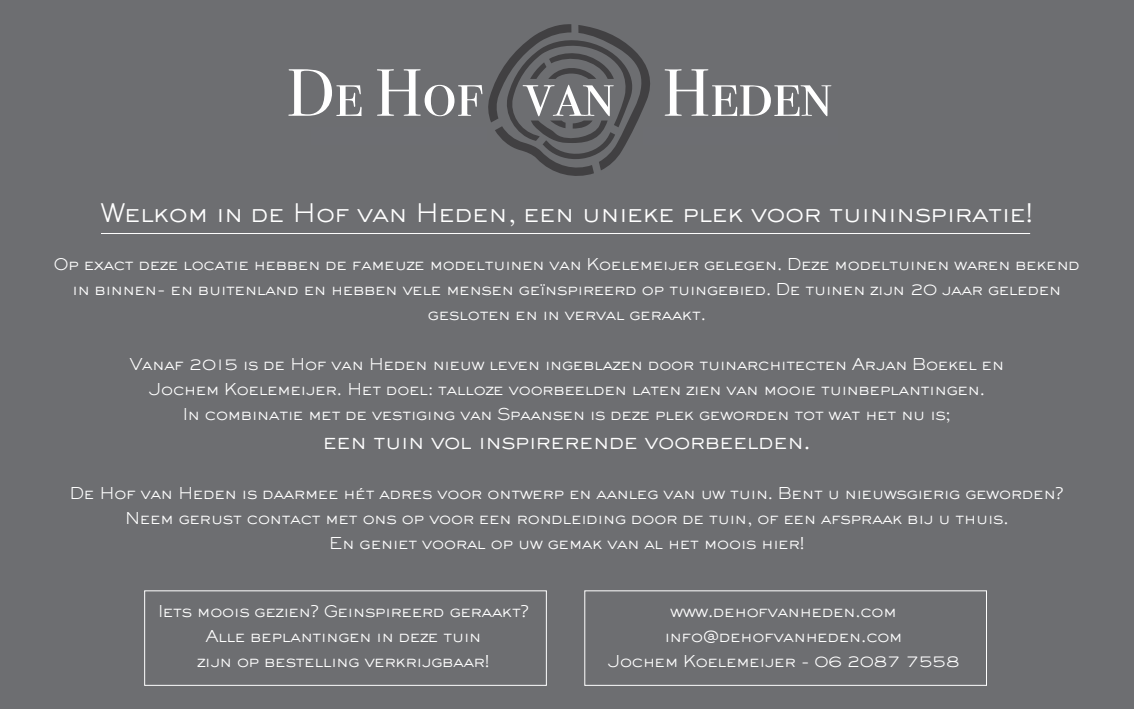
<style>
.page{position:relative;width:1134px;height:709px;background:#6d6e71}
.page>*{position:absolute;margin:0;border:0;box-sizing:border-box;transform-origin:0 0}
.t1{font:300 25px "Sackers Gothic";letter-spacing:-.05em;color:#fff}
.t2{font:300 21.5px "Sackers Gothic";letter-spacing:-.05em;color:#fff}
.t3{font:300 16px/25px "Sackers Gothic";letter-spacing:-.05em;color:#fff;text-align:center}
</style>
<div class="page">
<svg style="left:288px;top:24px;width:543px;height:152px"></svg>
<div style="left:311px;top:127px;width:176px;height:18px;background:#6d6e72"></div>
<div style="left:643px;top:127px;width:194px;height:18px;background:#6d6e72"></div>
<div style="left:584px;top:590px;width:403px;height:95px;border:1px solid #fff"></div>
<div style="left:144px;top:590px;width:403px;height:95px;border:1px solid #fff"></div>
<hr style="left:101px;top:233px;width:929px;height:1px;background:#fff">
<h1 class="t1" style="left:100px;top:196px;width:935px">Welkom in de Hof van Heden, een unieke plek voor tuininspiratie!</h1>
<p class="t3" style="left:53px;top:251px;width:1028px">Op exact deze locatie hebben de fameuze modeltuinen van Koelemeijer gelegen. Deze modeltuinen waren bekend in binnen- en buitenland en hebben vele mensen geïnspireerd op tuingebied. De tuinen zijn 20 jaar geleden gesloten en in verval geraakt.</p>
<p class="t3" style="left:129px;top:351px;width:876px">Vanaf 2015 is de Hof van Heden nieuw leven ingeblazen door tuinarchitecten Arjan Boekel en<br>Jochem Koelemeijer. Het doel: talloze voorbeelden laten zien van mooie tuinbeplantingen.<br>In combinatie met de vestiging van Spaansen is deze plek geworden tot wat het nu is;</p>
<h2 class="t2" style="left:323px;top:427px;width:490px">een tuin vol inspirerende voorbeelden.</h2>
<p class="t3" style="left:70px;top:480px;width:996px">De Hof van Heden is daarmee hét adres voor ontwerp en aanleg van uw tuin. Bent u nieuwsgierig geworden?<br>Neem gerust contact met ons op voor een rondleiding door de tuin, of een afspraak bij u thuis.<br>En geniet vooral op uw gemak van al het moois hier!</p>
<p class="t3" style="left:158px;top:598px;width:373px">Iets moois gezien? Geinspireerd geraakt?<br>Alle beplantingen in deze tuin<br>zijn op bestelling verkrijgbaar!</p>
<p class="t3" style="left:607px;top:598px;width:354px">www.dehofvanheden.com info@dehofvanheden.com<br>Jochem Koelemeijer - 06 2087 7558</p>
</div>
